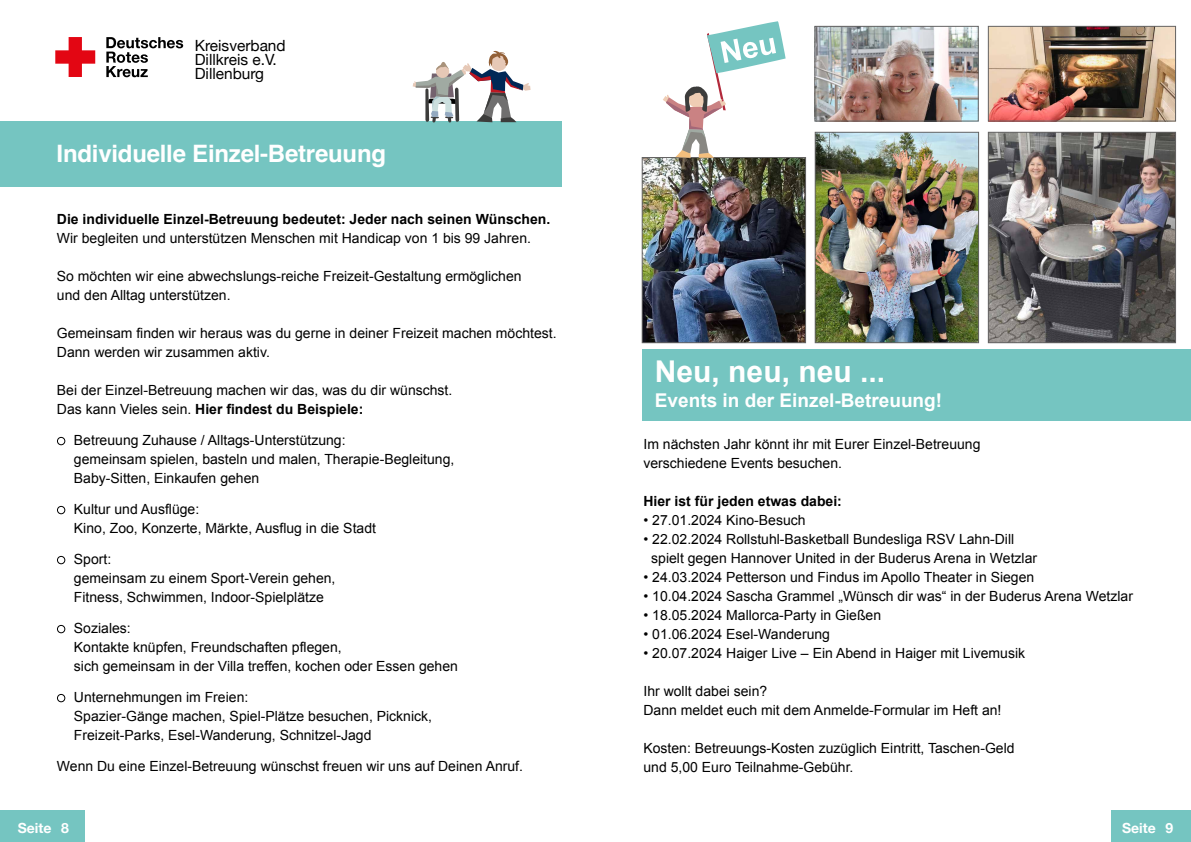
<style>
.page{position:relative;width:1191px;height:842px;background:#fff}
.page>*{position:absolute;margin:0;border:0;box-sizing:border-box;transform-origin:0 0}
.t1{font:700 30px "Arial";color:#fff}
.t2{font:700 24px "Helvetica";letter-spacing:-.01em;color:#fff}
.t3{font:700 19px "Arial";color:#fff}
.t4{font:15.4px/14.4px "Helvetica Neue";color:#000}
.t5{font:14px/19px "Arial";color:#000}
.t6{font:700 14px "Arial";color:#000}
.t7{font:700 14px "Helvetica Neue";color:#fff}
.s1{font-weight:700}
</style>
<div class="page">
<div style="left:642px;top:349px;width:549px;height:72px;background:#75c5c1"></div>
<svg style="left:55px;top:37px;width:40px;height:40px"></svg>
<svg style="left:106px;top:37px;width:77px;height:40px"></svg>
<img style="left:817px;top:134px;width:159px;height:207px">
<div style="left:815px;top:132px;width:163px;height:211px;border:1px solid #646363"></div>
<img style="left:990px;top:134px;width:183px;height:207px">
<div style="left:988px;top:132px;width:187px;height:211px;border:1px solid #646363"></div>
<img style="left:816px;top:28px;width:160px;height:91px">
<div style="left:814px;top:26px;width:164px;height:95px;border:1px solid #646363"></div>
<img style="left:990px;top:28px;width:183px;height:91px">
<div style="left:988px;top:26px;width:187px;height:95px;border:1px solid #646363"></div>
<img style="left:644px;top:159px;width:159px;height:182px">
<div style="left:642px;top:157px;width:163px;height:186px;border:1px solid #646363"></div>
<div style="left:57px;top:437px;width:8px;height:8px;border:1px solid #000;border-radius:50%"></div>
<div style="left:57px;top:506px;width:8px;height:8px;border:1px solid #000;border-radius:50%"></div>
<div style="left:57px;top:556px;width:8px;height:8px;border:1px solid #000;border-radius:50%"></div>
<div style="left:57px;top:625px;width:8px;height:8px;border:1px solid #000;border-radius:50%"></div>
<div style="left:57px;top:694px;width:8px;height:8px;border:1px solid #000;border-radius:50%"></div>
<div style="left:0;top:121px;width:561px;height:66px;background:#75c5c1"></div>
<svg style="left:412px;top:50px;width:118px;height:72px"></svg>
<div style="left:1111px;top:810px;width:80px;height:32px;background:#75c5c1"></div>
<div style="left:0;top:810px;width:84px;height:32px;background:#75c5c1"></div>
<svg style="left:663px;top:21px;width:122px;height:137px"></svg>
<p class="t4" style="left:195px;top:39px;width:92px">Kreisverband<br>Dillkreis e.V.<br>Dillenburg</p>
<h2 class="t2" style="left:57px;top:139px;width:331px">Individuelle Einzel-Betreuung</h2>
<p class="t6" style="left:57px;top:210px;width:495px">Die individuelle Einzel-Betreuung bedeutet: Jeder nach seinen Wünschen.</p>
<p class="t5" style="left:57px;top:229px;width:475px">Wir begleiten und unterstützen Menschen mit Handicap von 1 bis 99 Jahren.</p>
<p class="t5" style="left:57px;top:267px;width:466px">So möchten wir eine abwechslungs-reiche Freizeit-Gestaltung ermöglichen und den Alltag unterstützen.</p>
<p class="t5" style="left:57px;top:324px;width:501px">Gemeinsam finden wir heraus was du gerne in deiner Freizeit machen möchtest.<br>Dann werden wir zusammen aktiv.</p>
<p class="t5" style="left:57px;top:381px;width:397px">Bei der Einzel-Betreuung machen wir das, was du dir wünschst.<br>Das kann Vieles sein. <span class="s1">Hier findest du Beispiele:</span></p>
<p class="t5" style="left:74px;top:431px;width:382px">Betreuung Zuhause / Alltags-Unterstützung:<br>gemeinsam spielen, basteln und malen, Therapie-Begleitung,<br>Baby-Sitten, Einkaufen gehen</p>
<p class="t5" style="left:74px;top:500px;width:303px">Kultur und Ausflüge:<br>Kino, Zoo, Konzerte, Märkte, Ausflug in die Stadt</p>
<p class="t5" style="left:74px;top:550px;width:263px">Sport:<br>gemeinsam zu einem Sport-Verein gehen,<br>Fitness, Schwimmen, Indoor-Spielplätze</p>
<p class="t5" style="left:74px;top:619px;width:385px">Soziales:<br>Kontakte knüpfen, Freundschaften pflegen,<br>sich gemeinsam in der Villa treffen, kochen oder Essen gehen</p>
<p class="t5" style="left:74px;top:688px;width:359px">Unternehmungen im Freien:<br>Spazier-Gänge machen, Spiel-Plätze besuchen, Picknick,<br>Freizeit-Parks, Esel-Wanderung, Schnitzel-Jagd</p>
<p class="t5" style="left:57px;top:757px;width:467px">Wenn Du eine Einzel-Betreuung wünschst freuen wir uns auf Deinen Anruf.</p>
<h1 class="t1" style="left:655px;top:352px;width:232px">Neu, neu, neu ...</h1>
<h3 class="t3" style="left:655px;top:388px;width:289px">Events in der Einzel-Betreuung!</h3>
<p class="t5" style="left:643px;top:434px;width:338px">Im nächsten Jahr könnt ihr mit Eurer Einzel-Betreuung verschiedene Events besuchen.</p>
<p class="t6" style="left:643px;top:492px;width:200px">Hier ist für jeden etwas dabei:</p>
<p class="t5" style="left:643px;top:510px;width:164px">• 27.01.2024 Kino-Besuch</p>
<p class="t5" style="left:651px;top:529px;width:387px;text-indent:-8px">• 22.02.2024 Rollstuhl-Basketball Bundesliga RSV Lahn-Dill spielt gegen Hannover United in der Buderus Arena in Wetzlar</p>
<p class="t5" style="left:643px;top:567px;width:392px">• 24.03.2024 Petterson und Findus im Apollo Theater in Siegen</p>
<p class="t5" style="left:643px;top:586px;width:491px">• 10.04.2024 Sascha Grammel „Wünsch dir was“ in der Buderus Arena Wetzlar</p>
<p class="t5" style="left:643px;top:605px;width:239px">• 18.05.2024 Mallorca-Party in Gießen</p>
<p class="t5" style="left:643px;top:624px;width:188px">• 01.06.2024 Esel-Wanderung</p>
<p class="t5" style="left:643px;top:643px;width:383px">• 20.07.2024 Haiger Live – Ein Abend in Haiger mit Livemusik</p>
<p class="t5" style="left:643px;top:681px;width:359px">Ihr wollt dabei sein?<br>Dann meldet euch mit dem Anmelde-Formular im Heft an!</p>
<p class="t5" style="left:643px;top:738px;width:372px">Kosten: Betreuungs-Kosten zuzüglich Eintritt, Taschen-Geld und 5,00 Euro Teilnahme-Gebühr.</p>
<p class="t7" style="left:18px;top:817px;width:53px">Seite 8</p>
<p class="t7" style="left:1122px;top:817px;width:53px">Seite 9</p>
</div>
